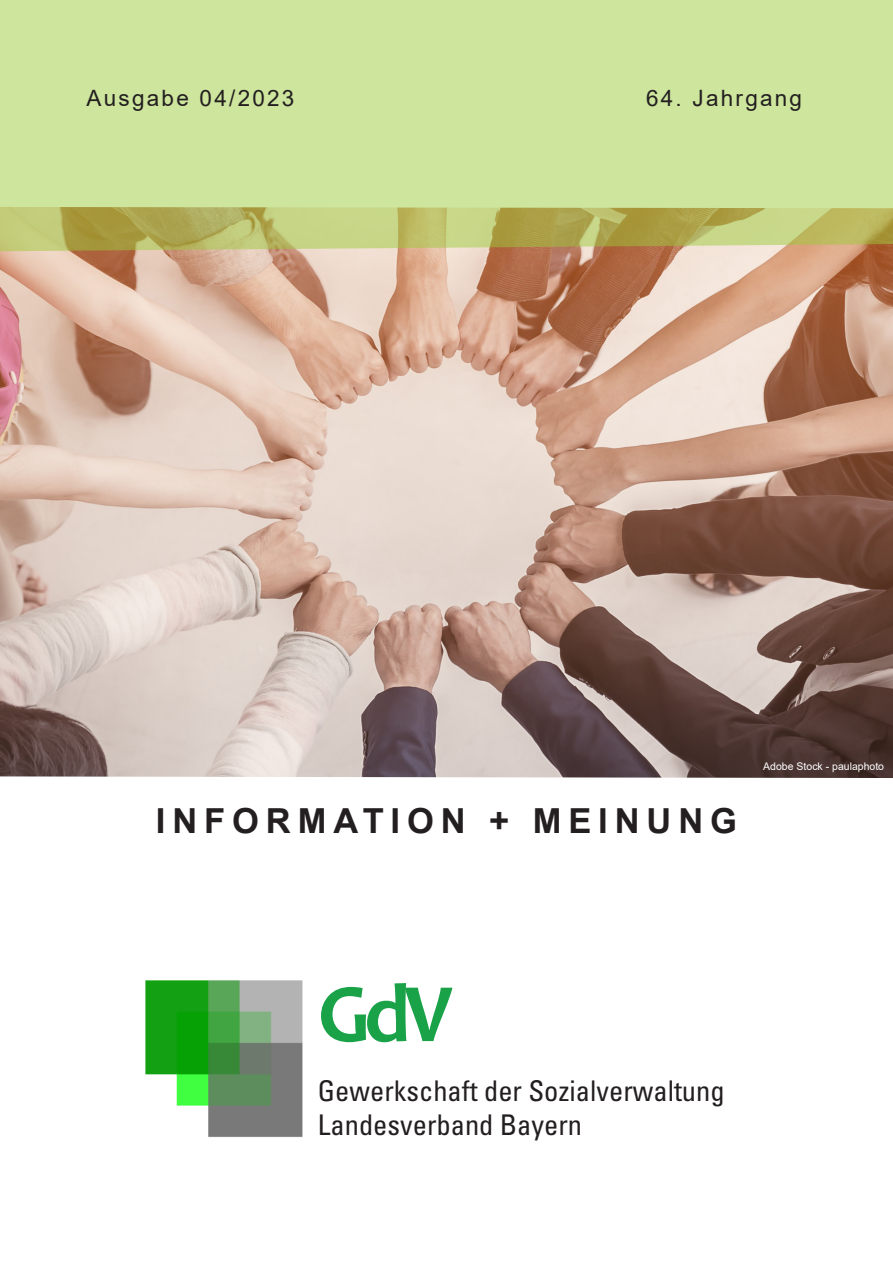
<style>
.page{position:relative;width:893px;height:1263px;background:#fff}
.page>*{position:absolute;margin:0;border:0;box-sizing:border-box;transform-origin:0 0}
.t1{font:700 84px "Candara";color:#1aa249}
.t2{font:700 34.5px "Arial";letter-spacing:.2em;color:#231f20}
.t3{font:condensed 28.5px "Univers";color:#231f20}
.t4{font:22.5px "Arial";letter-spacing:.1em;color:#231f20}
.t5{font:10.5px "Arial";color:#fff}
</style>
<div class="page">
<img style="left:0;top:252px;width:893px;height:526px">
<svg style="left:0;top:0;width:893px;height:252px;background:#c9dc93"></svg>
<img style="left:145px;top:980px;width:158px;height:157px">
<p class="t4" style="left:87px;top:82px;width:209px">Ausgabe 04/2023</p>
<p class="t4" style="left:646px;top:82px;width:158px">64. Jahrgang</p>
<p class="t2" style="left:156px;top:797px;width:583px">INFORMATION + MEINUNG</p>
<p class="t5" style="left:763px;top:759px;width:122px">Adobe Stock - paulaphoto</p>
<p class="t1" style="left:318px;top:961px;width:136px">GdV</p>
<p class="t3" style="left:318px;top:1072px;width:408px">Gewerkschaft der Sozialverwaltung</p>
<p class="t3" style="left:318px;top:1107px;width:266px">Landesverband Bayern</p>
</div>
